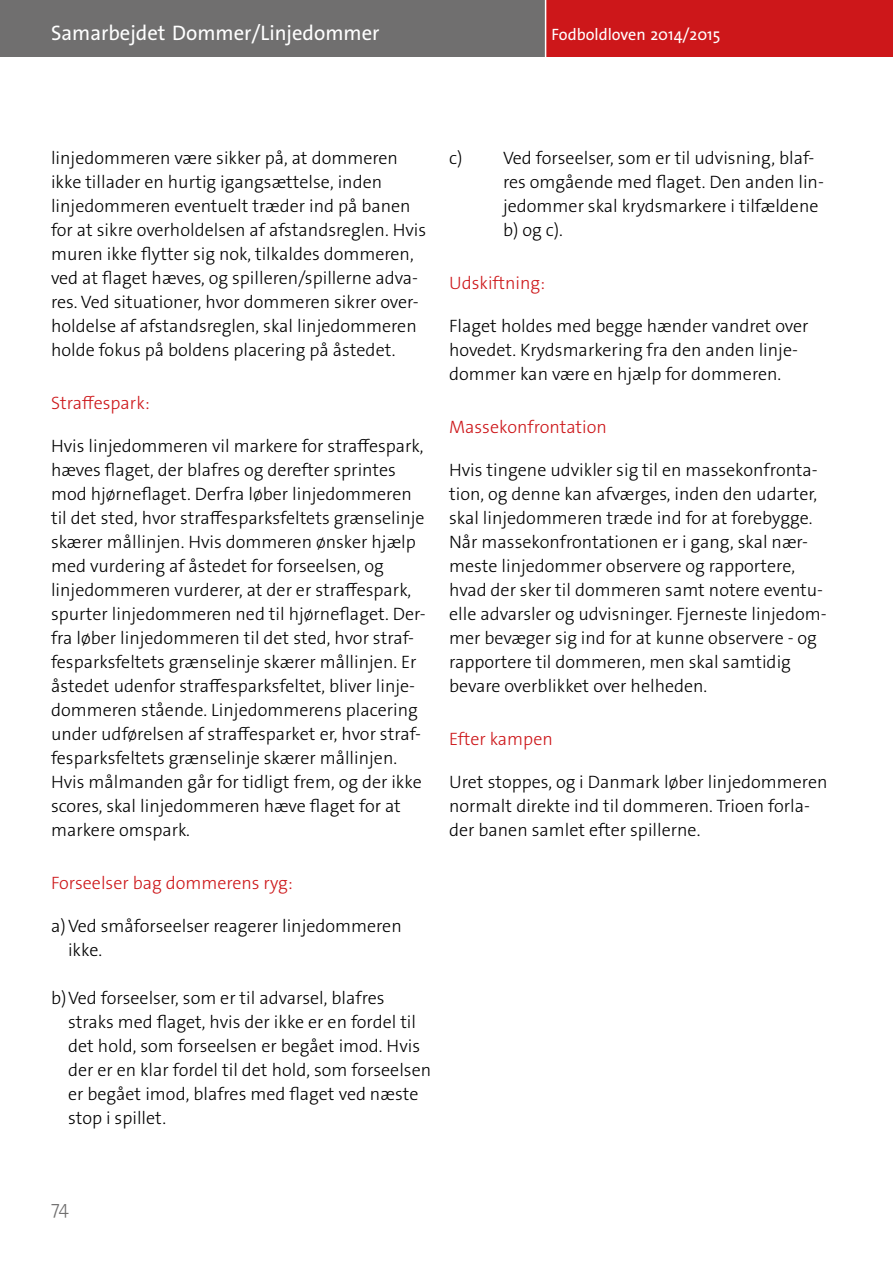
<style>
.page{position:relative;width:893px;height:1263px;background:#fff}
.page>*{position:absolute;margin:0;border:0;box-sizing:border-box;transform-origin:0 0}
.t1{font:21.15px "The Sans OT5 Plain";color:#fff}
.t2{font:300 19.2px "The Sans OT3";color:#706f6f}
.t3{font:300 18px/24px "The Sans OT3";color:#000}
.t4{font:300 18px "The Sans OT3";color:#cd171a}
.t5{font:16.5px "The Sans OT5 Plain";color:#fff}
</style>
<div class="page">
<div style="left:508px;top:0;width:385px;height:57px;background:#cd171a"></div>
<div style="left:0;top:0;width:546px;height:57px;background:#706f6f"></div>
<hr style="left:545px;top:0;width:1px;height:59px;background:#fff">
<p class="t1" style="left:51px;top:19px;width:330px">Samarbejdet Dommer/Linjedommer</p>
<p class="t5" style="left:552px;top:24px;width:170px">Fodboldloven 2014/2015</p>
<p class="t3" style="left:51px;top:146px;width:377px">linjedommeren være sikker på, at dommeren ikke tillader en hurtig igangsættelse, inden linjedommeren eventuelt træder ind på banen for at sikre overholdelsen af afstandsreglen. Hvis muren ikke flytter sig nok, tilkaldes dommeren, ved at flaget hæves, og spilleren/spillerne adva&shy;res. Ved situationer, hvor dommeren sikrer over&shy;holdelse af afstandsreglen, skal linjedommeren holde fokus på boldens placering på åstedet.</p>
<p class="t4" style="left:51px;top:391px;width:100px">Straffespark:</p>
<p class="t3" style="left:51px;top:434px;width:376px">Hvis linjedommeren vil markere for straffespark, hæves flaget, der blafres og derefter sprintes mod hjørneflaget. Derfra løber linjedommeren til det sted, hvor straffesparksfeltets grænselinje skærer mållinjen. Hvis dommeren ønsker hjælp med vurdering af åstedet for forseelsen, og linjedommeren vurderer, at der er straffespark, spurter linjedommeren ned til hjørneflaget. Der&shy;fra løber linjedommeren til det sted, hvor straf&shy;fesparksfeltets grænselinje skærer mållinjen. Er åstedet udenfor straffesparksfeltet, bliver linje&shy;dommeren stående. Linjedommerens placering under udførelsen af straffesparket er, hvor straf&shy;fesparksfeltets grænselinje skærer mållinjen.<br>Hvis målmanden går for tidligt frem, og der ikke scores, skal linjedommeren hæve flaget for at markere omspark.</p>
<p class="t4" style="left:51px;top:871px;width:243px">Forseelser bag dommerens ryg:</p>
<p class="t3" style="left:68px;top:914px;width:335px;text-indent:-17px">a)Ved småforseelser reagerer linjedommeren ikke.</p>
<p class="t3" style="left:68px;top:986px;width:365px;text-indent:-17px">b)Ved forseelser, som er til advarsel, blafres straks med flaget, hvis der ikke er en fordel til det hold, som forseelsen er begået imod. Hvis der er en klar fordel til det hold, som forseelsen er begået imod, blafres med flaget ved næste stop i spillet.</p>
<p class="t3" style="left:503px;top:146px;width:322px;text-indent:-54px">c) Ved forseelser, som er til udvisning, blaf&shy;res omgående med flaget. Den anden lin&shy;jedommer skal krydsmarkere i tilfældene b) og c).</p>
<p class="t4" style="left:449px;top:271px;width:98px">Udskiftning:</p>
<p class="t3" style="left:449px;top:314px;width:361px">Flaget holdes med begge hænder vandret over hovedet. Krydsmarkering fra den anden linje&shy;dommer kan være en hjælp for dommeren.</p>
<p class="t4" style="left:449px;top:415px;width:159px">Massekonfrontation</p>
<p class="t3" style="left:449px;top:458px;width:379px">Hvis tingene udvikler sig til en massekonfronta&shy;tion, og denne kan afværges, inden den udarter, skal linjedommeren træde ind for at forebygge.<br>Når massekonfrontationen er i gang, skal nær&shy;meste linjedommer observere og rapportere, hvad der sker til dommeren samt notere eventu&shy;elle advarsler og udvisninger. Fjerneste linjedom&shy;mer bevæger sig ind for at kunne observere - og rapportere til dommeren, men skal samtidig bevare overblikket over helheden.</p>
<p class="t4" style="left:449px;top:727px;width:105px">Efter kampen</p>
<p class="t3" style="left:449px;top:770px;width:380px">Uret stoppes, og i Danmark løber linjedommeren normalt direkte ind til dommeren. Trioen forla&shy;der banen samlet efter spillerne.</p>
<p class="t2" style="left:51px;top:1195px;width:19px">74</p>
</div>
